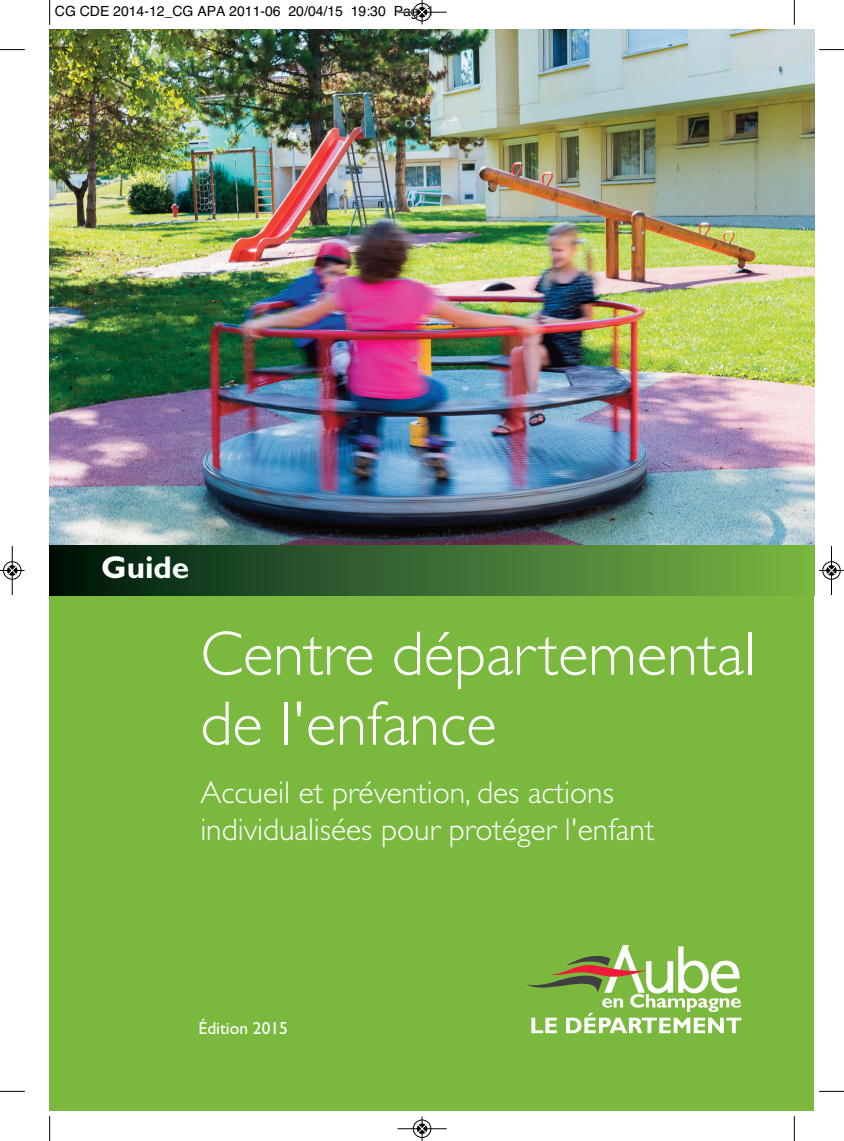
<style>
.page{position:relative;width:844px;height:1141px;background:#fff}
.page>*{position:absolute;margin:0;border:0;box-sizing:border-box;transform-origin:0 0}
.t1{font:300 63px/70px "Gill Sans";color:#fff}
.t2{font:300 31.5px/36.8px "Gill Sans";color:#fff}
.t3{font:700 31.5px "Gill Sans";color:#fff}
.t4{font:17.5px "Gill Sans";color:#fff}
.t5{font:14px "Helvetica";color:#000}
</style>
<div class="page">
<img style="left:50px;top:30px;width:764px;height:516px">
<div style="left:50px;top:595px;width:764px;height:516px;background:#7ab93d"></div>
<svg style="left:527px;top:945px;width:214px;height:88px"></svg>
<svg style="left:50px;top:546px;width:764px;height:49px;background:#3a692d"></svg>
<svg style="left:49px;top:0;width:1px;height:25px"></svg>
<svg style="left:0;top:49px;width:25px;height:1px"></svg>
<svg style="left:793px;top:0;width:1px;height:25px"></svg>
<svg style="left:819px;top:49px;width:24px;height:1px"></svg>
<svg style="left:49px;top:1116px;width:1px;height:25px"></svg>
<svg style="left:0;top:1091px;width:25px;height:1px"></svg>
<svg style="left:793px;top:1116px;width:1px;height:25px"></svg>
<svg style="left:819px;top:1091px;width:24px;height:1px"></svg>
<div style="left:412px;top:3px;width:19px;height:19px;border:1px solid #fff;border-radius:50%"></div>
<hr style="left:397px;top:12px;width:49px;height:1px;background:#000">
<div style="left:413px;top:3px;width:18px;height:18px;border:1px solid #000;border-radius:50%"></div>
<svg style="left:417px;top:0;width:9px;height:24px"></svg>
<div style="left:412px;top:1119px;width:19px;height:19px;border:1px solid #fff;border-radius:50%"></div>
<hr style="left:397px;top:1128px;width:49px;height:1px;background:#000">
<div style="left:413px;top:1120px;width:18px;height:18px;border:1px solid #000;border-radius:50%"></div>
<svg style="left:417px;top:1116px;width:9px;height:25px"></svg>
<div style="left:3px;top:561px;width:19px;height:19px;border:1px solid #fff;border-radius:50%"></div>
<hr style="left:12px;top:546px;width:1px;height:49px;background:#000">
<div style="left:3px;top:561px;width:18px;height:18px;border:1px solid #000;border-radius:50%"></div>
<svg style="left:0;top:566px;width:24px;height:9px"></svg>
<div style="left:821px;top:561px;width:19px;height:19px;border:1px solid #fff;border-radius:50%"></div>
<hr style="left:831px;top:546px;width:1px;height:49px;background:#000">
<div style="left:822px;top:561px;width:18px;height:18px;border:1px solid #000;border-radius:50%"></div>
<svg style="left:819px;top:566px;width:24px;height:9px"></svg>
<p class="t5" style="left:55px;top:3px;width:380px">CG CDE 2014-12_CG APA 2011-06 20/04/15 19:30 Page1</p>
<p class="t3" style="left:101px;top:555px;width:90px">Guide</p>
<h1 class="t1" style="left:200px;top:624px;width:556px">Centre départemental de l'enfance</h1>
<p class="t2" style="left:200px;top:777px;width:455px">Accueil et prévention, des actions individualisées pour protéger l'enfant</p>
<p class="t4" style="left:198px;top:1022px;width:91px">Édition 2015</p>
</div>
